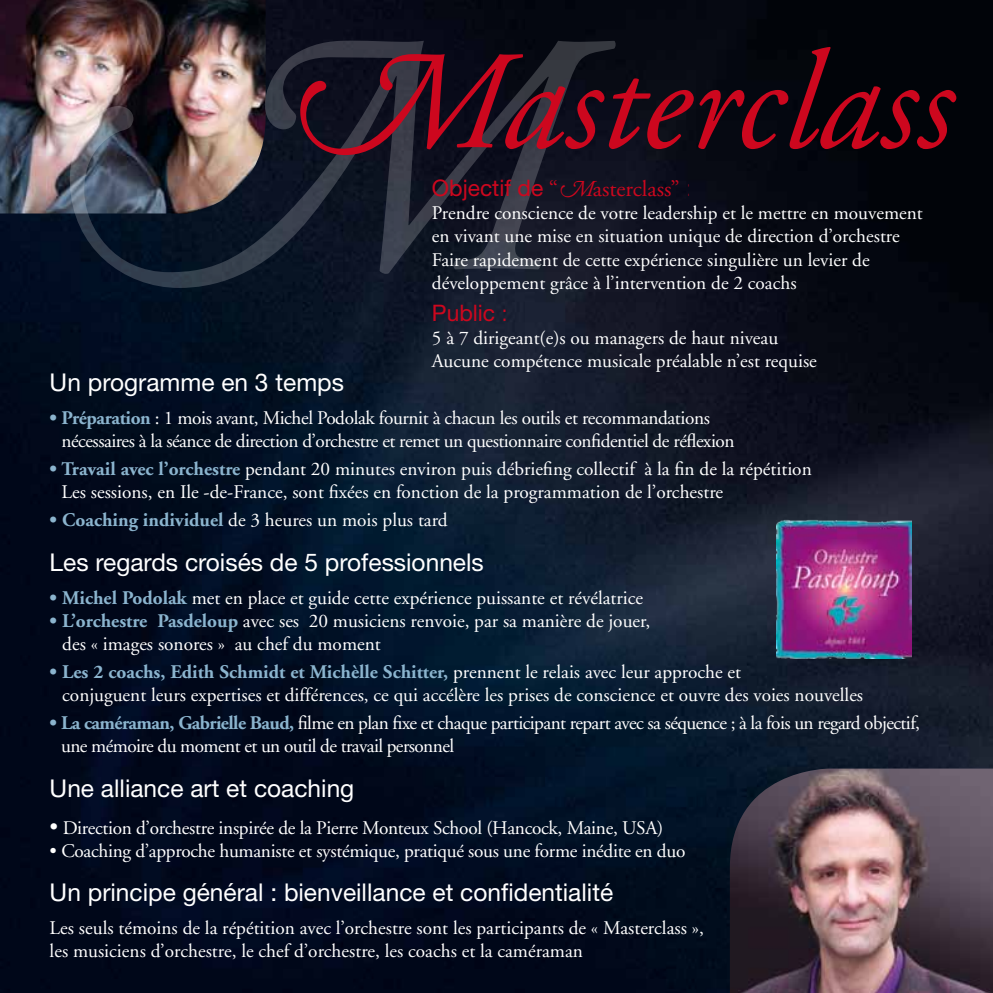
<style>
.page{position:relative;width:993px;height:993px;background:#fff}
.page>*{position:absolute;margin:0;border:0;box-sizing:border-box;transform-origin:0 0}
.t1{font:italic 140px "Adobe Garamond";color:#cd071e}
.t2{font:24.5px "Helvetica Neue";color:#fff}
.t3{font:22.75px "Adobe Garamond";color:#cd071e}
.t4{font:22.75px "Helvetica Neue";color:#cd071e}
.t5{font:19.25px/23.1px "Adobe Garamond";color:#fff}
.t6{font:19.25px/23.1px "Adobe Garamond";letter-spacing:-.025em;color:#fff}
.t7{font:19.25px/23.1px "Adobe Garamond";letter-spacing:-.03em;color:#fff}
.s1{font-family:"Adobe Garamond Alt"}
.s2{font-family:"Helvetica Neue"}
.s3{font-family:"Adobe Garamond Alt";font-style:italic}
.s4{font-family:"Helvetica Neue";font-weight:200}
.s5{font-weight:300}
.s6{font-weight:700;color:#8bb4ce}
.s7{font-size:22.75px}
</style>
<div class="page">
<img style="left:0;top:0;width:992px;height:992px">
<img style="left:0;top:0;width:265px;height:213px">
<svg style="left:69px;top:40px;width:547px;height:248px;background:#302f3a"></svg>
<img style="left:729px;top:768px;width:263px;height:224px">
<img style="left:776px;top:519px;width:135px;height:139px">
<h1 class="t1" style="left:284px;top:28px;width:665px"><span class="s1">M</span>asterclass</h1>
<p class="t3" style="left:432px;top:177px;width:261px"><span class="s2">Objectif de</span> “<span class="s3">M</span>asterclass” <span class="s4">:</span></p>
<p class="t5" style="left:432px;top:202px;width:492px">Prendre conscience de votre leadership et le mettre en mouvement en vivant une mise en situation unique de direction d’orchestre Faire rapidement de cette expérience singulière un levier de développement grâce à l’intervention de 2 coachs</p>
<p class="t4" style="left:432px;top:299px;width:77px">Public <span class="s5">:</span></p>
<p class="t5" style="left:432px;top:327px;width:386px">5 à 7 dirigeant(e)s ou managers de haut niveau<br>Aucune compétence musicale préalable n’est requise</p>
<p class="t2" style="left:50px;top:367px;width:296px">Un programme en 3 temps</p>
<p class="t6" style="left:61px;top:406px;width:674px;text-indent:-12px"><span class="s6">• Préparation</span> : 1 mois avant, Michel Podolak fournit à chacun les outils et recommandations nécessaires à la séance de direction d’orchestre et remet un questionnaire confidentiel de réflexion</p>
<p class="t5" style="left:62px;top:457px;width:751px;text-indent:-12px"><span class="s6">• Travail avec l’orchestre</span> pendant 20 minutes environ puis débriefing collectif à la fin de la répétition<br>Les sessions, en Ile -de-France, sont fixées en fonction de la programmation de l’orchestre</p>
<p class="t5" style="left:50px;top:509px;width:399px"><span class="s6">• Coaching individuel</span> de 3 heures un mois plus tard</p>
<p class="t2" style="left:50px;top:547px;width:435px">Les regards croisés de 5 professionnels</p>
<p class="t5" style="left:50px;top:586px;width:595px"><span class="s6">• Michel Podolak</span> met en place et guide cette expérience puissante et révélatrice</p>
<p class="t5" style="left:62px;top:609px;width:589px;text-indent:-13px"><span class="s6">• L’orchestre Pasdeloup</span> avec ses 20 musiciens renvoie, par sa manière de jouer, des « images sonores » au chef du moment</p>
<p class="t5" style="left:62px;top:660px;width:802px;text-indent:-13px"><span class="s6">• Les 2 coachs, Edith Schmidt et Michèlle Schitter,</span> prennent le relais avec leur approche et<br>conjuguent leurs expertises et différences, ce qui accélère les prises de conscience et ouvre des voies nouvelles</p>
<p class="t7" style="left:61px;top:711px;width:859px;text-indent:-11px"><span class="s6">• La caméraman, Gabrielle Baud,</span> filme en plan fixe et chaque participant repart avec sa séquence ; à la fois un regard objectif, une mémoire du moment et un outil de travail personnel</p>
<p class="t2" style="left:50px;top:773px;width:306px">Une alliance art et coaching</p>
<p class="t5" style="left:50px;top:816px;width:615px"><span class="s7">•</span> Direction d’orchestre inspirée de la Pierre Monteux School (Hancock, Maine, USA)</p>
<p class="t5" style="left:50px;top:839px;width:637px">• Coaching d’approche humaniste et systémique, pratiqué sous une forme inédite en duo</p>
<p class="t2" style="left:50px;top:877px;width:565px">Un principe général : bienveillance et confidentialité</p>
<p class="t5" style="left:50px;top:916px;width:655px">Les seuls témoins de la répétition avec l’orchestre sont les participants de « Masterclass », les musiciens d’orchestre, le chef d’orchestre, les coachs et la caméraman</p>
</div>
